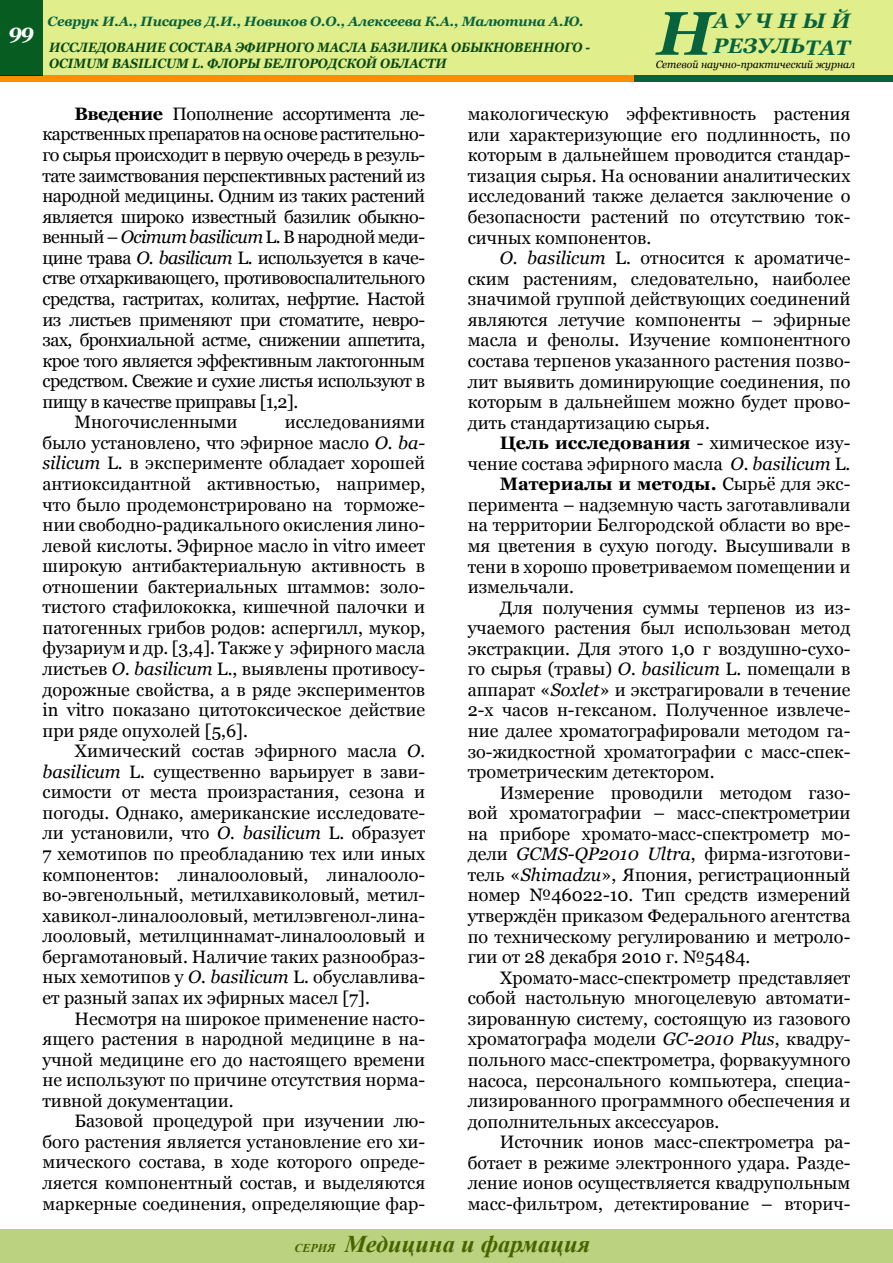
<style>
.page{position:relative;width:893px;height:1263px;background:#fff}
.page>*{position:absolute;margin:0;border:0;box-sizing:border-box;transform-origin:0 0}
.t1{font:italic 700 61.5px "Georgia";color:#07633d}
.t2{font:italic 700 24px "Times New Roman";color:#466400}
.t3{font:italic 700 21px/25.2px "Georgia";color:#07633d}
.t4{font:italic 700 21px "Georgia";color:#fff}
.t5{font:18px/20.5px "Georgia";color:#000;text-align:justify}
.t6{font:18px "Georgia";letter-spacing:-.03em;color:#000}
.t7{font:700 18px "Georgia";color:#000}
.t8{font:italic 700 13.5px/16.2px "Georgia";color:#074812;scale:.9 1}
.t9{font:italic 700 13.5px "Georgia";letter-spacing:-.01em;color:#07633d}
.t10{font:italic 10.5px "Georgia";color:#000}
.s1{font-weight:700}
.s2{font-style:italic}
.s3{font-weight:400}
.s4{font-size:12px}
</style>
<div class="page">
<div style="left:0;top:1229px;width:893px;height:34px;background:#bbd380"></div>
<div style="left:0;top:0;width:893px;height:81px;background:#e0ee8c"></div>
<div style="left:0;top:75px;width:655px;height:7px;background:#ff8d00"></div>
<div style="left:0;top:0;width:43px;height:75px;background:#065c21"></div>
<div style="left:634px;top:75px;width:259px;height:7px;background:#07633d"></div>
<p class="t4" style="left:8px;top:20px;width:27px">99</p>
<p class="t9" style="left:48px;top:13px;width:537px">Севрук И.А., Писарев Д.И., Новиков О.О., Алексеева К.А., Малютина А.Ю.</p>
<p class="t8" style="left:49px;top:39px;width:602px">ИCСЛЕДОВАНИЕ СОСТАВА ЭФИРНОГО МАСЛА БАЗИЛИКА ОБЫКНОВЕННОГО -<br>OCIMUM BASILICUM L. ФЛОРЫ БЕЛГОРОДСКОЙ ОБЛАСТИ</p>
<p class="t3" style="left:713px;top:8px;width:139px">АУЧНЫЙ<br>РЕЗУЛЬТАТ</p>
<h1 class="t1" style="left:657px;top:-2px;width:58px">Н</h1>
<p class="t10" style="left:655px;top:58px;width:201px">Сетевой научно-практический журнал</p>
<p class="t6" style="left:74px;top:103px;width:352px"><span class="s1">Введение</span> Пополнение ассортимента ле-</p>
<p class="t6" style="left:43px;top:124px;width:384px">карственных препаратов на основе растительно-</p>
<p class="t6" style="left:43px;top:145px;width:384px">го сырья происходит в первую очередь в резуль-</p>
<p class="t6" style="left:43px;top:165px;width:384px">тате заимствования перспективных растений из</p>
<p class="t6" style="left:43px;top:186px;width:384px">народной медицины. Одним из таких растений</p>
<p class="t6" style="left:43px;top:206px;width:384px">является широко известный базилик обыкно-</p>
<p class="t6" style="left:43px;top:227px;width:384px">венный – <span class="s2">Ocimum basilicum</span> L. В народной меди-</p>
<p class="t6" style="left:43px;top:247px;width:384px">цине трава <span class="s2">O. basilicum</span> L. используется в каче-</p>
<p class="t6" style="left:43px;top:268px;width:384px">стве отхаркивающего, противовоспалительного</p>
<p class="t6" style="left:43px;top:289px;width:384px">средства, гастритах, колитах, нефртие. Настой</p>
<p class="t6" style="left:43px;top:309px;width:384px">из листьев применяют при стоматите, невро-</p>
<p class="t6" style="left:43px;top:330px;width:384px">зах, бронхиальной астме, снижении аппетита,</p>
<p class="t6" style="left:43px;top:350px;width:384px">крое того является эффективным лактогонным</p>
<p class="t6" style="left:43px;top:371px;width:384px">средством. Свежие и сухие листья используют в</p>
<p class="t6" style="left:43px;top:391px;width:257px">пищу в качестве приправы [1,2].</p>
<p class="t5" style="left:74px;top:412px;width:165px">Многочисленными</p>
<p class="t5" style="left:43px;top:412px;width:384px;text-indent:242px">исследованиями было установлено, что эфирное масло <span class="s2">O. ba&shy;silicum</span> L. в эксперименте обладает хорошей антиоксидантной активностью, например, что было продемонстрировано на торможе&shy;нии свободно-радикального окисления лино&shy;левой кислоты. Эфирное масло in vitro имеет широкую антибактериальную активность в отношении бактериальных штаммов: золо&shy;тистого стафилококка, кишечной палочки и патогенных грибов родов: аспергилл, мукор, фузариум и др. [3,4]. Также у эфирного масла листьев <span class="s2">O. basilicum</span> L., выявлены противосу&shy;дорожные свойства, а в ряде экспериментов in vitro показано цитотоксическое действие при ряде опухолей [5,6].</p>
<p class="t5" style="left:43px;top:741px;width:384px;text-indent:32px">Химический состав эфирного масла <span class="s2">O. basilicum</span> L. существенно варьирует в зави&shy;симости от места произрастания, сезона и погоды. Однако, американские исследовате&shy;ли установили, что <span class="s2">O. basilicum</span> L. образует 7 хемотипов по преобладанию тех или иных компонентов: линалооловый, линалооло&shy;во-эвгенольный, метилхавиколовый, метил&shy;хавикол-линалооловый, метилэвгенол-лина&shy;лооловый, метилциннамат-линалооловый и бергамотановый. Наличие таких разнообраз&shy;ных хемотипов у <span class="s2">O. basilicum</span> L. обуславлива&shy;ет разный запах их эфирных масел [7].</p>
<p class="t5" style="left:43px;top:1008px;width:384px;text-indent:32px">Несмотря на широкое применение насто&shy;ящего растения в народной медицине в на&shy;учной медицине его до настоящего времени не используют по причине отсутствия норма&shy;тивной документации.</p>
<p class="t5" style="left:43px;top:1111px;width:384px;text-indent:32px">Базовой процедурой при изучении лю&shy;бого растения является установление его хи&shy;мического состава, в ходе которого опреде&shy;ляется компонентный состав, и выделяются маркерные соединения, определяющие фар-</p>
<p class="t5" style="left:468px;top:104px;width:384px">макологическую эффективность растения или характеризующие его подлинность, по которым в дальнейшем проводится стандар&shy;тизация сырья. На основании аналитических исследований также делается заключение о безопасности растений по отсутствию ток&shy;сичных компонентов.</p>
<p class="t5" style="left:468px;top:248px;width:384px;text-indent:32px"><span class="s2">O. basilicum</span> L. относится к ароматиче&shy;ским растениям, следовательно, наиболее значимой группой действующих соединений являются летучие компоненты – эфирные масла и фенолы. Изучение компонентного состава терпенов указанного растения позво&shy;лит выявить доминирующие соединения, по которым в дальнейшем можно будет прово&shy;дить стандартизацию сырья.</p>
<p class="t7" style="left:500px;top:433px;width:352px">Цель исследования <span class="s3">- химическое изу-</span></p>
<p class="t5" style="left:468px;top:453px;width:384px">чение состава эфирного масла <span class="s2">O. basilicum</span> L.</p>
<p class="t7" style="left:500px;top:474px;width:352px">Материалы и методы. <span class="s3">Сырьё для экс-</span></p>
<p class="t5" style="left:468px;top:494px;width:384px">перимента – надземную часть заготавливали</p>
<p class="t5" style="left:468px;top:515px;width:384px">на территории Белгородской области во вре-</p>
<p class="t5" style="left:468px;top:535px;width:384px">мя цветения в сухую погоду. Высушивали в</p>
<p class="t5" style="left:468px;top:556px;width:384px">тени в хорошо проветриваемом помещении и</p>
<p class="t5" style="left:468px;top:576px;width:108px">измельчали.</p>
<p class="t5" style="left:500px;top:597px;width:352px">Для получения суммы терпенов из из-</p>
<p class="t5" style="left:468px;top:618px;width:384px">учаемого растения был использован метод</p>
<p class="t5" style="left:468px;top:638px;width:384px">экстракции. Для этого 1,0 г воздушно-сухо-</p>
<p class="t5" style="left:468px;top:659px;width:384px">го сырья (травы) <span class="s2">O. basilicum</span> L. помещали в</p>
<p class="t5" style="left:468px;top:679px;width:384px">аппарат «<span class="s2">Soxlet</span>» и экстрагировали в течение</p>
<p class="t5" style="left:468px;top:700px;width:384px">2-х часов н-гексаном. Полученное извлече-</p>
<p class="t5" style="left:468px;top:720px;width:384px">ние далее хроматографировали методом га-</p>
<p class="t5" style="left:468px;top:741px;width:384px">зо-жидкостной хроматографии с масс-спек-</p>
<p class="t5" style="left:468px;top:761px;width:248px">трометрическим детектором.</p>
<p class="t5" style="left:500px;top:782px;width:352px">Измерение проводили методом газо-</p>
<p class="t5" style="left:468px;top:803px;width:384px">вой хроматографии – масс-спектрометрии</p>
<p class="t5" style="left:468px;top:823px;width:384px">на приборе хромато-масс-спектрометр мо-</p>
<p class="t5" style="left:468px;top:844px;width:384px">дели <span class="s2">GCMS-QP2010 Ultra</span>, фирма-изготови-</p>
<p class="t5" style="left:468px;top:864px;width:384px">тель «<span class="s2">Shimadzu</span>», Япония, регистрационный</p>
<p class="t5" style="left:468px;top:885px;width:384px">номер №46022-10. Тип средств измерений</p>
<p class="t5" style="left:468px;top:905px;width:384px">утверждён приказом Федерального агентства</p>
<p class="t5" style="left:468px;top:926px;width:384px">по техническому регулированию и метроло-</p>
<p class="t5" style="left:468px;top:947px;width:284px">гии от 28 декабря 2010 г. №5484.</p>
<p class="t5" style="left:500px;top:967px;width:352px">Хромато-масс-спектрометр представляет</p>
<p class="t5" style="left:468px;top:988px;width:384px">собой настольную многоцелевую автомати-</p>
<p class="t5" style="left:468px;top:1008px;width:384px">зированную систему, состоящую из газового</p>
<p class="t5" style="left:468px;top:1029px;width:384px">хроматографа модели <span class="s2">GC-2010 Plus</span>, квадру-</p>
<p class="t5" style="left:468px;top:1049px;width:384px">польного масс-спектрометра, форвакуумного</p>
<p class="t5" style="left:468px;top:1070px;width:384px">насоса, персонального компьютера, специа-</p>
<p class="t5" style="left:468px;top:1090px;width:384px">лизированного программного обеспечения и</p>
<p class="t5" style="left:468px;top:1111px;width:253px">дополнительных аксессуаров.</p>
<p class="t5" style="left:500px;top:1132px;width:352px">Источник ионов масс-спектрометра ра-</p>
<p class="t5" style="left:468px;top:1152px;width:384px">ботает в режиме электронного удара. Разде-</p>
<p class="t5" style="left:468px;top:1173px;width:384px">ление ионов осуществляется квадрупольным</p>
<p class="t5" style="left:468px;top:1193px;width:384px">масс-фильтром, детектирование – вторич-</p>
<h2 class="t2" style="left:294px;top:1227px;width:297px"><span class="s4">СЕРИЯ</span> Медицина и фармация</h2>
</div>
